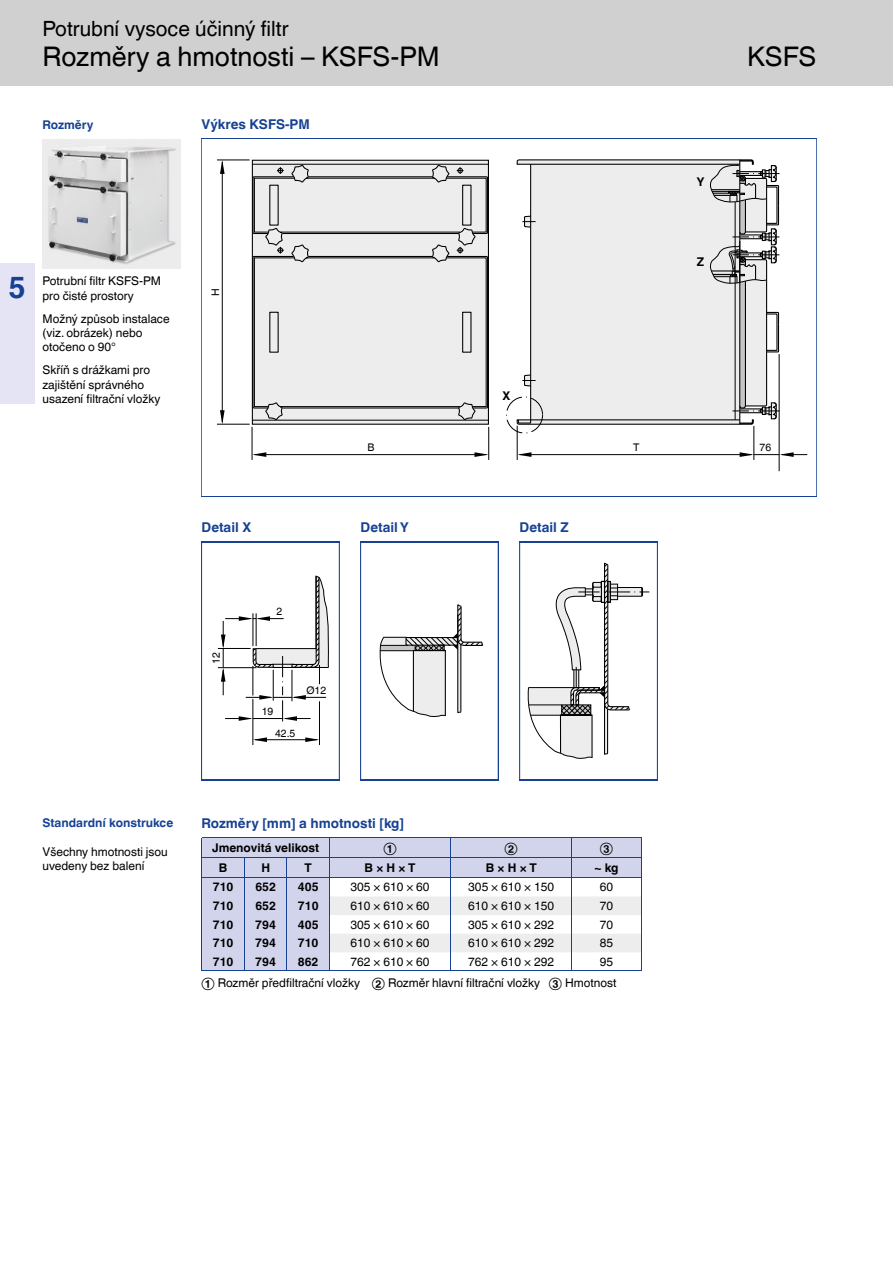
<style>
.page{position:relative;width:893px;height:1263px;background:#fff}
.page>*{position:absolute;margin:0;border:0;box-sizing:border-box;transform-origin:0 0}
.t1{font:700 30px "TROX Helvetica";color:#164194}
.t2{font:27px "TROX Helvetica";color:#000}
.t3{font:21px "TROX Helvetica";color:#000}
.t4{font:700 13.5px "TROX Helvetica";color:#164194}
.t5{font:12px/14.4px "TROX Helvetica";color:#000}
.t6{font:700 12px "TROX Helvetica";color:#000}
.t7{font:700 12px "TROX Helvetica";color:#164194}
.t8{font:10.5px "TROX Helvetica";color:#000}
</style>
<div class="page">
<div style="left:0;top:0;width:893px;height:85px;background:#d0d0d0"></div>
<div style="left:0;top:264px;width:34px;height:140px;background:#e4e4f4"></div>
<img style="left:43px;top:139px;width:137px;height:129px">
<div style="left:203px;top:838px;width:126px;height:132px;background:#d2d4ec"></div>
<hr style="left:329px;top:837px;width:122px;height:1px;background:#164194">
<hr style="left:451px;top:837px;width:121px;height:1px;background:#164194">
<hr style="left:572px;top:837px;width:69px;height:1px;background:#164194">
<hr style="left:202px;top:837px;width:42px;height:1px;background:#164194">
<hr style="left:244px;top:837px;width:43px;height:1px;background:#164194">
<hr style="left:287px;top:837px;width:42px;height:1px;background:#164194">
<hr style="left:202px;top:857px;width:42px;height:1px;background:#164194">
<hr style="left:202px;top:877px;width:42px;height:1px;background:#164194">
<hr style="left:244px;top:857px;width:43px;height:1px;background:#164194">
<svg style="left:244px;top:858px;width:1px;height:112px"></svg>
<hr style="left:244px;top:877px;width:43px;height:1px;background:#164194">
<hr style="left:287px;top:857px;width:42px;height:1px;background:#164194">
<svg style="left:287px;top:858px;width:1px;height:112px"></svg>
<hr style="left:287px;top:877px;width:42px;height:1px;background:#164194">
<svg style="left:202px;top:838px;width:1px;height:132px"></svg>
<hr style="left:202px;top:970px;width:42px;height:1px;background:#164194">
<hr style="left:244px;top:970px;width:43px;height:1px;background:#164194">
<hr style="left:287px;top:970px;width:42px;height:1px;background:#164194">
<svg style="left:329px;top:838px;width:313px;height:133px"></svg>
<hr style="left:218px;top:648px;width:33px;height:1px;background:#000">
<hr style="left:218px;top:667px;width:38px;height:1px;background:#000">
<hr style="left:253px;top:699px;width:1px;height:46px;background:#000">
<hr style="left:319px;top:701px;width:1px;height:44px;background:#000">
<hr style="left:255px;top:739px;width:62px;height:1px;background:#000">
<svg style="left:253px;top:737px;width:14px;height:5px"></svg>
<svg style="left:305px;top:737px;width:14px;height:5px"></svg>
<svg style="left:221px;top:575px;width:108px;height:148px"></svg>
<hr style="left:253px;top:718px;width:30px;height:1px;background:#000">
<svg style="left:379px;top:604px;width:105px;height:113px"></svg>
<hr style="left:413px;top:650px;width:32px;height:1px;background:#000">
<svg style="left:527px;top:562px;width:122px;height:197px"></svg>
<hr style="left:201px;top:541px;width:1px;height:239px;background:#164194">
<hr style="left:339px;top:541px;width:1px;height:239px;background:#164194">
<hr style="left:201px;top:541px;width:139px;height:1px;background:#164194">
<hr style="left:201px;top:779px;width:139px;height:1px;background:#164194">
<hr style="left:519px;top:779px;width:138px;height:1px;background:#164194">
<hr style="left:360px;top:541px;width:1px;height:239px;background:#164194">
<hr style="left:498px;top:541px;width:1px;height:239px;background:#164194">
<hr style="left:360px;top:541px;width:138px;height:1px;background:#164194">
<hr style="left:519px;top:541px;width:1px;height:239px;background:#164194">
<hr style="left:657px;top:541px;width:1px;height:239px;background:#164194">
<hr style="left:519px;top:541px;width:138px;height:1px;background:#164194">
<hr style="left:360px;top:779px;width:138px;height:1px;background:#164194">
<div style="left:252px;top:160px;width:236px;height:264px;background:#ededed"></div>
<hr style="left:252px;top:164px;width:236px;height:1px;background:#000">
<hr style="left:252px;top:420px;width:236px;height:1px;background:#000">
<hr style="left:282px;top:233px;width:176px;height:1px;background:#000">
<hr style="left:308px;top:176px;width:124px;height:1px;background:#000">
<hr style="left:306px;top:178px;width:128px;height:1px;background:#000">
<hr style="left:280px;top:232px;width:180px;height:1px;background:#000">
<hr style="left:282px;top:407px;width:176px;height:1px;background:#000">
<hr style="left:308px;top:256px;width:124px;height:1px;background:#000">
<hr style="left:306px;top:258px;width:128px;height:1px;background:#000">
<hr style="left:280px;top:406px;width:180px;height:1px;background:#000">
<svg style="left:516px;top:159px;width:264px;height:266px"></svg>
<hr style="left:252px;top:427px;width:1px;height:33px;background:#000">
<hr style="left:488px;top:427px;width:1px;height:33px;background:#000">
<hr style="left:254px;top:454px;width:232px;height:1px;background:#000">
<svg style="left:252px;top:161px;width:58px;height:296px"></svg>
<svg style="left:431px;top:161px;width:58px;height:296px"></svg>
<hr style="left:517px;top:426px;width:1px;height:34px;background:#000">
<hr style="left:754px;top:426px;width:1px;height:34px;background:#000">
<hr style="left:519px;top:454px;width:233px;height:1px;background:#000">
<svg style="left:517px;top:452px;width:14px;height:5px"></svg>
<hr style="left:217px;top:160px;width:33px;height:1px;background:#000">
<hr style="left:217px;top:424px;width:33px;height:1px;background:#000">
<hr style="left:222px;top:162px;width:1px;height:260px;background:#000">
<svg style="left:220px;top:160px;width:5px;height:14px"></svg>
<svg style="left:220px;top:410px;width:5px;height:14px"></svg>
<hr style="left:779px;top:354px;width:1px;height:117px;background:#000">
<svg style="left:740px;top:452px;width:67px;height:5px"></svg>
<div style="left:506px;top:397px;width:37px;height:36px;border:1px dashed #000;border-radius:50%"></div>
<hr style="left:201px;top:138px;width:1px;height:359px;background:#164194">
<hr style="left:816px;top:138px;width:1px;height:359px;background:#164194">
<hr style="left:201px;top:138px;width:615px;height:1px;background:#164194">
<hr style="left:201px;top:496px;width:615px;height:1px;background:#164194">
<h3 class="t3" style="left:43px;top:17px;width:247px">Potrubní vysoce účinný filtr</h3>
<h2 class="t2" style="left:43px;top:41px;width:399px">Rozměry a hmotnosti – KSFS-PM</h2>
<h2 class="t2" style="left:747px;top:41px;width:71px">KSFS</h2>
<p class="t7" style="left:43px;top:117px;width:52px">Rozměry</p>
<p class="t4" style="left:202px;top:116px;width:110px">Výkres KSFS-PM</p>
<p class="t6" style="left:697px;top:174px;width:9px">Y</p>
<h1 class="t1" style="left:8px;top:270px;width:19px">5</h1>
<p class="t5" style="left:43px;top:274px;width:120px">Potrubní filtr KSFS-PM pro čisté prostory</p>
<p class="t5" style="left:43px;top:311px;width:129px">Možný způsob instalace (viz. obrázek) nebo otočeno o 90°</p>
<p class="t5" style="left:43px;top:363px;width:119px">Skříň s drážkami pro zajištění správného usazení filtrační vložky</p>
<p class="t8" style="left:209px;top:296px;width:9px;rotate:-90deg">H</p>
<p class="t4" style="left:202px;top:519px;width:51px">Detail X</p>
<p class="t6" style="left:503px;top:389px;width:9px">X</p>
<p class="t8" style="left:368px;top:442px;width:9px">B</p>
<p class="t8" style="left:633px;top:442px;width:8px">T</p>
<p class="t4" style="left:361px;top:519px;width:50px">Detail Y</p>
<p class="t4" style="left:520px;top:519px;width:51px">Detail Z</p>
<p class="t6" style="left:697px;top:255px;width:9px">Z</p>
<p class="t8" style="left:760px;top:442px;width:13px">76</p>
<p class="t8" style="left:210px;top:664px;width:13px;rotate:-90deg">12</p>
<p class="t8" style="left:276px;top:605px;width:7px">2</p>
<p class="t8" style="left:262px;top:705px;width:13px">19</p>
<p class="t8" style="left:275px;top:727px;width:22px">42.5</p>
<p class="t8" style="left:306px;top:684px;width:21px">Ø12</p>
<p class="t7" style="left:43px;top:816px;width:132px">Standardní konstrukce</p>
<p class="t5" style="left:43px;top:845px;width:127px">Všechny hmotnosti jsou uvedeny bez balení</p>
<p class="t4" style="left:202px;top:815px;width:204px">Rozměry [mm] a hmotnosti [kg]</p>
<p class="t6" style="left:212px;top:840px;width:109px">Jmenovitá velikost</p>
<p class="t5" style="left:383px;top:840px;width:15px">①</p>
<p class="t5" style="left:505px;top:840px;width:15px">②</p>
<p class="t5" style="left:600px;top:840px;width:15px">③</p>
<p class="t6" style="left:219px;top:860px;width:10px">B</p>
<p class="t6" style="left:261px;top:860px;width:10px">H</p>
<p class="t6" style="left:305px;top:860px;width:9px">T</p>
<p class="t6" style="left:365px;top:860px;width:52px">B × H × T</p>
<p class="t6" style="left:486px;top:860px;width:52px">B × H × T</p>
<p class="t6" style="left:594px;top:860px;width:26px">∼ kg</p>
<p class="t6" style="left:213px;top:880px;width:22px">710</p>
<p class="t6" style="left:255px;top:880px;width:22px">652</p>
<p class="t6" style="left:298px;top:880px;width:22px">405</p>
<p class="t5" style="left:350px;top:880px;width:81px">305 × 610 × 60</p>
<p class="t5" style="left:468px;top:880px;width:87px">305 × 610 × 150</p>
<p class="t5" style="left:600px;top:880px;width:15px">60</p>
<p class="t6" style="left:213px;top:899px;width:22px">710</p>
<p class="t6" style="left:255px;top:899px;width:22px">652</p>
<p class="t6" style="left:298px;top:899px;width:22px">710</p>
<p class="t5" style="left:350px;top:899px;width:81px">610 × 610 × 60</p>
<p class="t5" style="left:468px;top:899px;width:87px">610 × 610 × 150</p>
<p class="t5" style="left:600px;top:899px;width:15px">70</p>
<p class="t6" style="left:213px;top:917px;width:22px">710</p>
<p class="t6" style="left:255px;top:917px;width:22px">794</p>
<p class="t6" style="left:298px;top:917px;width:22px">405</p>
<p class="t5" style="left:350px;top:917px;width:81px">305 × 610 × 60</p>
<p class="t5" style="left:468px;top:917px;width:87px">305 × 610 × 292</p>
<p class="t5" style="left:600px;top:917px;width:15px">70</p>
<p class="t6" style="left:213px;top:936px;width:22px">710</p>
<p class="t6" style="left:255px;top:936px;width:22px">794</p>
<p class="t6" style="left:298px;top:936px;width:22px">710</p>
<p class="t5" style="left:350px;top:936px;width:81px">610 × 610 × 60</p>
<p class="t5" style="left:468px;top:936px;width:87px">610 × 610 × 292</p>
<p class="t5" style="left:600px;top:936px;width:15px">85</p>
<p class="t6" style="left:213px;top:955px;width:22px">710</p>
<p class="t6" style="left:255px;top:955px;width:22px">794</p>
<p class="t6" style="left:298px;top:955px;width:22px">862</p>
<p class="t5" style="left:350px;top:955px;width:81px">762 × 610 × 60</p>
<p class="t5" style="left:468px;top:955px;width:87px">762 × 610 × 292</p>
<p class="t5" style="left:201px;top:951px;width:417px;line-height:20.7px;text-align:right">95<br>① Rozměr předfiltrační vložky ② Rozměr hlavní filtrační vložky ③ Hmotnost</p>
</div>
